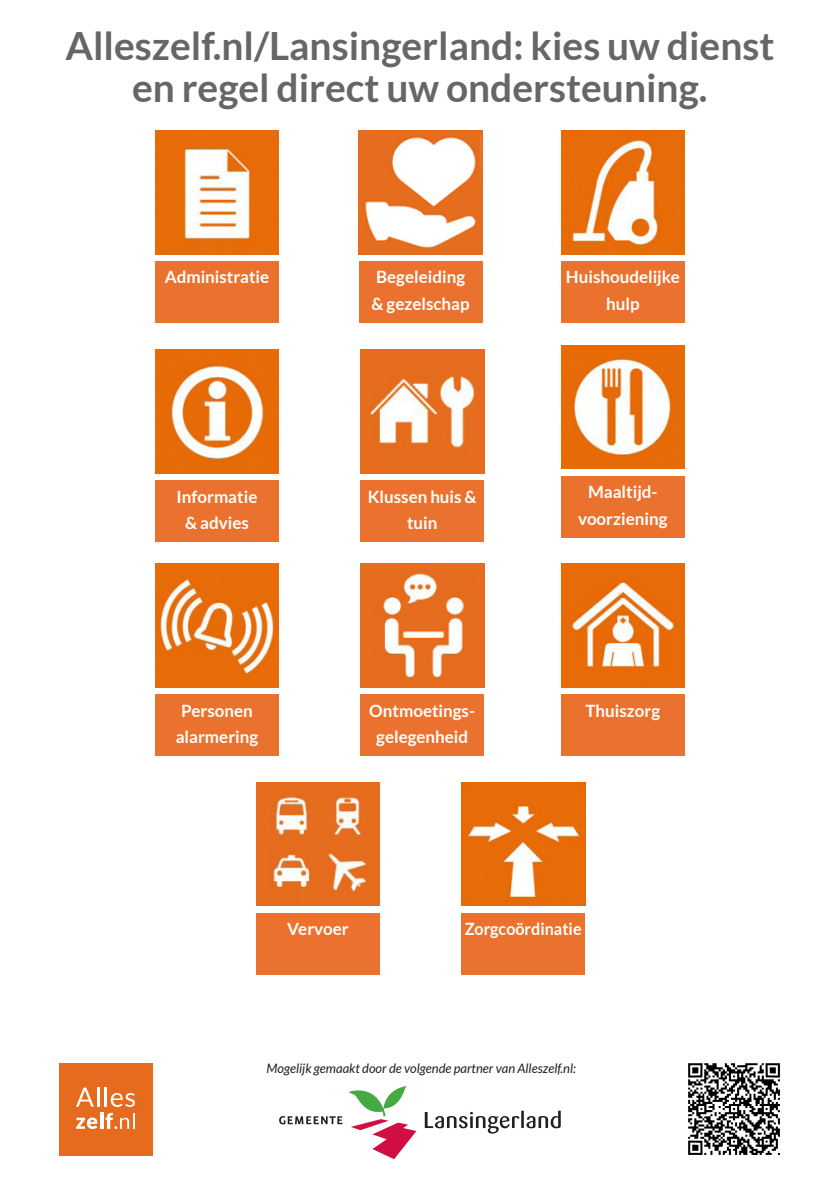
<style>
.page{position:relative;width:840px;height:1191px;background:#fff}
.page>*{position:absolute;margin:0;border:0;box-sizing:border-box;transform-origin:0 0}
.t1{font:700 38.8px/41.8px "Lato";color:#656767;text-align:center}
.t2{font:700 17px/26.6px "Lato";color:#fff;text-align:center}
.t3{font:700 17px "Lato";color:#fff;scale:.95 1}
.t4{font:italic 13px "Lato";color:#231f20}
</style>
<div class="page">
<svg style="left:349px;top:1086px;width:67px;height:73px"></svg>
<svg style="left:424px;top:1110px;width:136px;height:23px"></svg>
<svg style="left:279px;top:1116px;width:63px;height:8px"></svg>
<img style="left:155px;top:130px;width:124px;height:124px">
<div style="left:155px;top:261px;width:124px;height:62px;background:#eb712e"></div>
<img style="left:360px;top:349px;width:124px;height:124px">
<div style="left:360px;top:480px;width:124px;height:62px;background:#eb712e"></div>
<img style="left:360px;top:563px;width:124px;height:124px">
<div style="left:360px;top:694px;width:124px;height:62px;background:#eb712e"></div>
<img style="left:561px;top:130px;width:123px;height:124px">
<div style="left:560px;top:261px;width:124px;height:62px;background:#eb712e"></div>
<img style="left:561px;top:345px;width:123px;height:123px">
<div style="left:560px;top:475px;width:124px;height:62px;background:#eb712e"></div>
<img style="left:561px;top:563px;width:123px;height:124px">
<div style="left:560px;top:694px;width:124px;height:62px;background:#eb712e"></div>
<img style="left:461px;top:782px;width:123px;height:123px">
<div style="left:461px;top:913px;width:123px;height:61px;background:#eb712e"></div>
<img style="left:155px;top:349px;width:124px;height:124px">
<div style="left:155px;top:480px;width:124px;height:62px;background:#eb712e"></div>
<img style="left:155px;top:563px;width:124px;height:124px">
<div style="left:155px;top:694px;width:124px;height:62px;background:#eb712e"></div>
<img style="left:256px;top:782px;width:123px;height:123px">
<div style="left:256px;top:913px;width:123px;height:61px;background:#eb712e"></div>
<img style="left:358px;top:130px;width:124px;height:124px">
<div style="left:358px;top:261px;width:124px;height:62px;background:#eb712e"></div>
<svg style="left:688px;top:1063px;width:91px;height:91px"></svg>
<div style="left:60px;top:1062px;width:92px;height:93px;background:#e76b1e"></div>
<svg style="left:76px;top:1087px;width:23px;height:19px"></svg>
<hr style="left:104px;top:1087px;width:3px;height:19px;background:#fff">
<svg style="left:76px;top:1117px;width:21px;height:12px"></svg>
<hr style="left:100px;top:1112px;width:3px;height:16px;background:#fff">
<svg style="left:105px;top:1093px;width:30px;height:36px"></svg>
<p class="t1" style="left:65px;top:24px;width:710px">Alleszelf.nl/Lansingerland: kies uw dienst en regel direct uw ondersteuning.</p>
<p class="t2" style="left:165px;top:264px;width:106px">Administratie</p>
<p class="t2" style="left:183px;top:264px;width:69px">Betaalde</p>
<p class="t2" style="left:176px;top:483px;width:82px">Informatie &amp; advies</p>
<p class="t2" style="left:176px;top:696px;width:84px">Personen alarmering</p>
<p class="t2" style="left:371px;top:264px;width:100px;text-align:left">Begeleiding &amp; gezelschap</p>
<p class="t2" style="left:367px;top:483px;width:110px">Klussen huis &amp; tuin</p>
<p class="t2" style="left:388px;top:483px;width:69px;text-align:left">Betaalde diensten</p>
<p class="t2" style="left:388px;top:696px;width:69px;text-align:left">Betaalde diensten</p>
<p class="t2" style="left:369px;top:696px;width:107px">Ontmoetings&shy;gelegenheid</p>
<p class="t2" style="left:565px;top:264px;width:115px">Huishoudelijke hulp</p>
<p class="t2" style="left:578px;top:478px;width:91px">Maaltijd&shy;voorziening</p>
<p class="t2" style="left:585px;top:696px;width:76px">Thuiszorg</p>
<p class="t2" style="left:287px;top:915px;width:63px">Vervoer</p>
<p class="t3" style="left:464px;top:919px;width:124px">Zorgcoördinatie</p>
<p class="t4" style="left:266px;top:1060px;width:311px">Mogelijk gemaakt door de volgende partner van Alleszelf.nl:</p>
</div>
